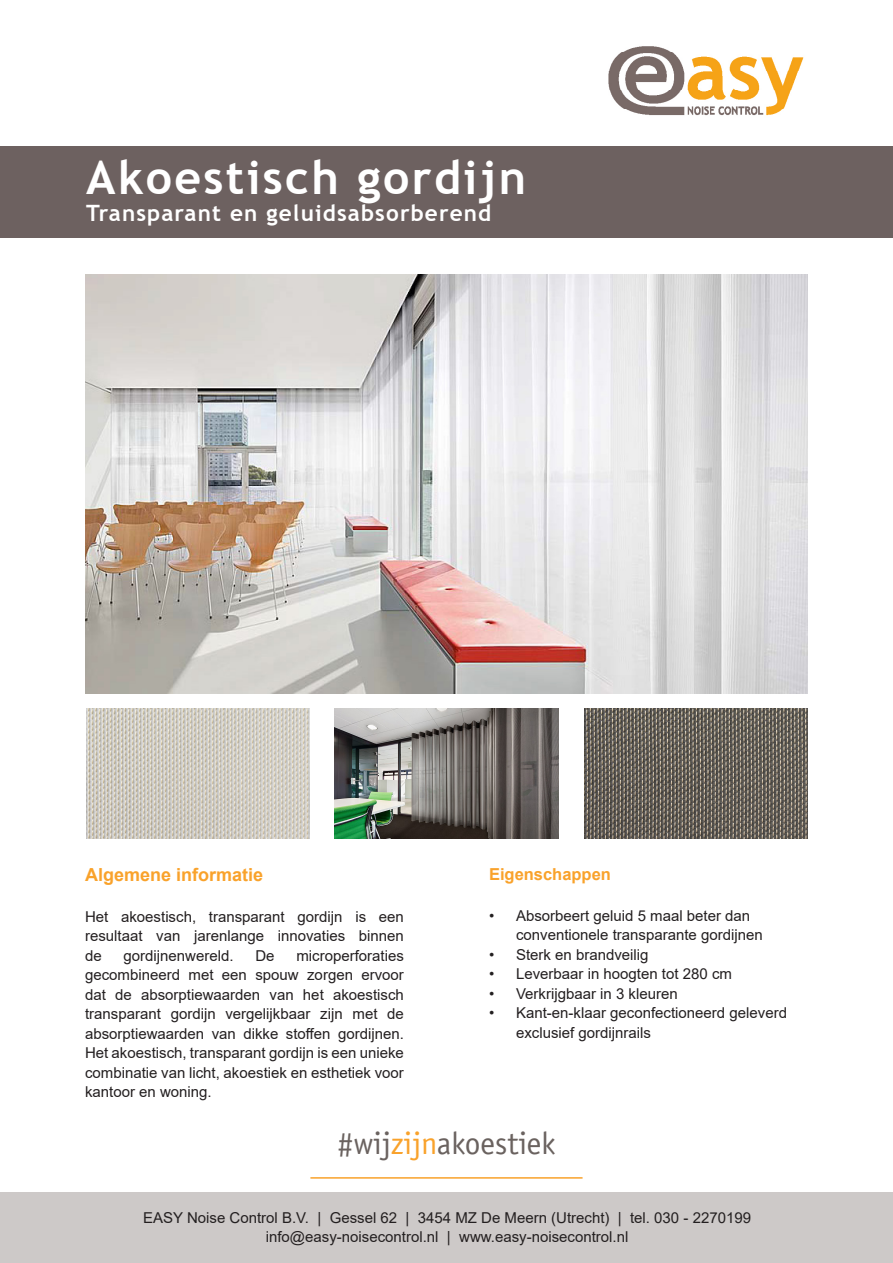
<style>
.page{position:relative;width:893px;height:1263px;background:#fff}
.page>*{position:absolute;margin:0;border:0;box-sizing:border-box;transform-origin:0 0}
.t1{font:700 46.5px "Trebuchet MS";letter-spacing:.05em;color:#fff}
.t2{font:31.5px "Officina Sans LT";color:#6a625f}
.t3{font:700 22.5px "Trebuchet MS";letter-spacing:.05em;color:#fff}
.t4{font:700 18px "Arial";color:#f9a22b}
.t5{font:700 16.5px "Arial";color:#f9a22b}
.t6{font:15px/19.5px "Arial";color:#231f20}
.s1{color:#f9a22b}
</style>
<div class="page">
<div style="left:0;top:1192px;width:893px;height:71px;background:#cdc9c8"></div>
<img style="left:85px;top:275px;width:723px;height:418px">
<img style="left:608px;top:46px;width:196px;height:70px">
<div style="left:0;top:147px;width:893px;height:91px;background:#6d6160"></div>
<img style="left:86px;top:709px;width:224px;height:129px">
<img style="left:335px;top:709px;width:223px;height:129px">
<img style="left:584px;top:709px;width:224px;height:129px">
<hr style="left:310px;top:1177px;width:273px;height:2px;background:#f9a22b">
<p class="t1" style="left:86px;top:148px;width:442px">Akoestisch gordijn</p>
<p class="t3" style="left:86px;top:199px;width:406px">Transparant en geluidsabsorberend</p>
<p class="t4" style="left:85px;top:862px;width:180px">Algemene informatie</p>
<p class="t6" style="left:85px;top:907px;width:320px;text-align:justify">Het akoestisch, transparant gordijn is een resultaat van jarenlange innovaties binnen de</p>
<p class="t6" style="left:85px;top:946px;width:320px;text-align:justify;text-indent:211px">microperforaties gecombineerd met een spouw zorgen ervoor dat de absorptiewaarden van het akoestisch transparant gordijn vergelijkbaar zijn met de absorptiewaarden van dikke stoffen gordijnen.<br>Het akoestisch, transparant gordijn is een unieke combinatie van licht, akoestiek en esthetiek voor kantoor en woning.</p>
<p class="t6" style="left:124px;top:946px;width:112px">gordijnenwereld.</p>
<p class="t6" style="left:255px;top:946px;width:21px">De</p>
<p class="t5" style="left:489px;top:863px;width:123px">Eigenschappen</p>
<p class="t6" style="left:516px;top:906px;width:248px;text-indent:-27px">• Absorbeert geluid 5 maal beter dan conventionele transparante gordijnen</p>
<p class="t6" style="left:489px;top:945px;width:161px">• Sterk en brandveilig</p>
<p class="t6" style="left:489px;top:964px;width:244px">• Leverbaar in hoogten tot 280 cm</p>
<p class="t6" style="left:489px;top:984px;width:190px">• Verkrijgbaar in 3 kleuren</p>
<p class="t6" style="left:516px;top:1003px;width:272px;text-indent:-27px">• Kant-en-klaar geconfectioneerd geleverd exclusief gordijnrails</p>
<p class="t2" style="left:338px;top:1125px;width:219px">#wij<span class="s1">zijn</span>akoestiek</p>
<p class="t6" style="left:143px;top:1207px;width:609px">EASY Noise Control B.V. | Gessel 62 | 3454 MZ De Meern (Utrecht) | tel. 030 - 2270199</p>
<p class="t6" style="left:266px;top:1227px;width:364px">info@easy-noisecontrol.nl | www.easy-noisecontrol.nl</p>
</div>
